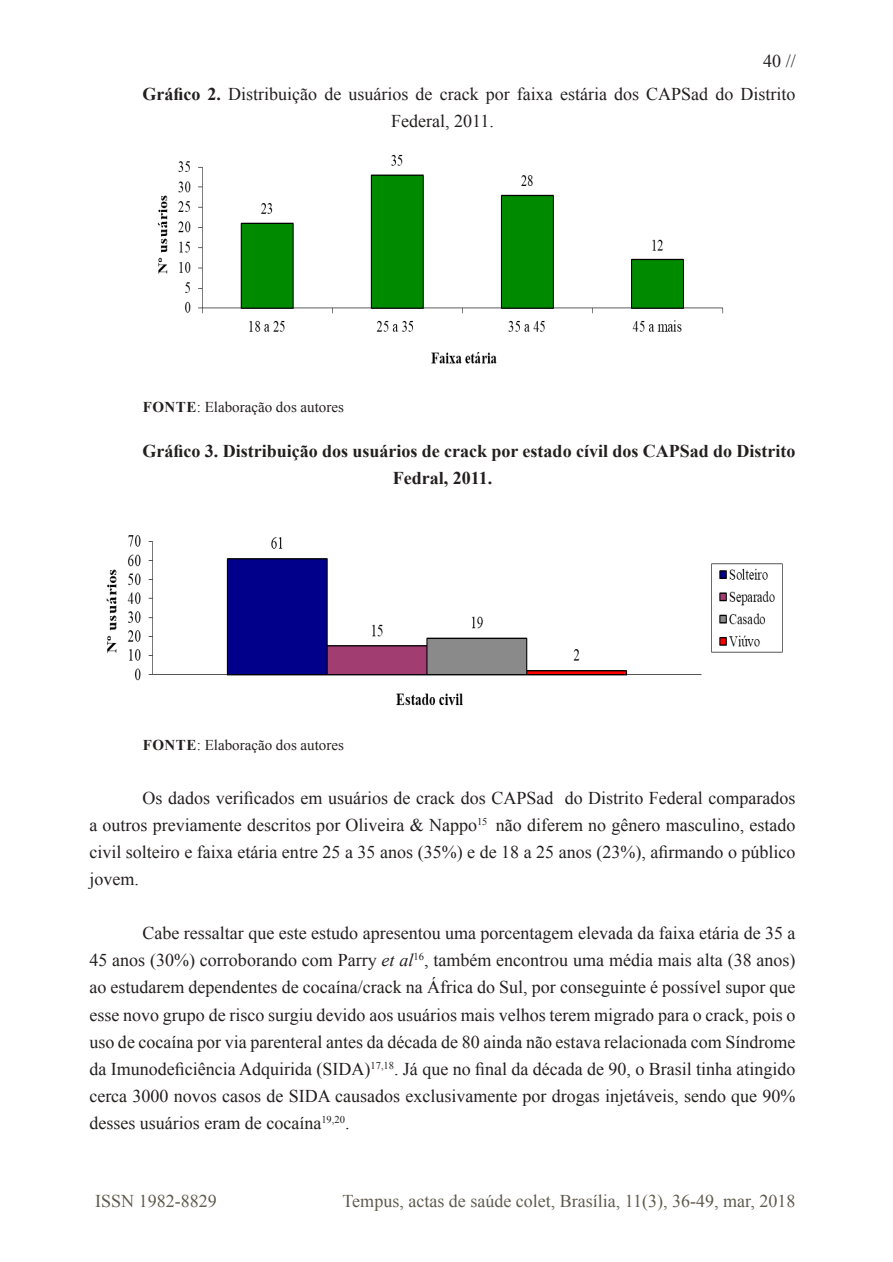
<style>
.page{position:relative;width:893px;height:1262px;background:#fff}
.page>*{position:absolute;margin:0;border:0;box-sizing:border-box;transform-origin:0 0}
.t1{font:18px/27px "Times New Roman";color:#241f1f;text-align:justify}
.t2{font:700 18px/27px "Times New Roman";color:#241f1f}
.t3{font:18px "Times New Roman";color:#5f5b4e}
.t4{font:15px "Times New Roman";color:#241f1f}
.s1{font-weight:700}
.s2{font-style:italic}
</style>
<div class="page">
<img style="left:157px;top:154px;width:567px;height:210px">
<img style="left:106px;top:535px;width:677px;height:171px">
<p class="t1" style="left:142px;top:44px;width:654px;line-height:33px;text-align:right">40 //<br><span class="s1">Gráfico 2.</span> Distribuição de usuários de crack por faixa estária dos CAPSad do Distrito</p>
<p class="t1" style="left:391px;top:107px;width:104px">Federal, 2011.</p>
<p class="t4" style="left:143px;top:396px;width:203px"><span class="s1">FONTE</span>: Elaboração dos autores</p>
<p class="t2" style="left:392px;top:436px;width:404px;text-indent:-250px">Gráfico 3. Distribuição dos usuários de crack por estado cívil dos CAPSad do Distrito<br>Fedral, 2011.</p>
<p class="t4" style="left:143px;top:735px;width:203px"><span class="s1">FONTE</span>: Elaboração dos autores</p>
<p class="t1" style="left:89px;top:784px;width:707px;text-indent:53px">Os dados verificados em usuários de crack dos CAPSad do Distrito Federal comparados a outros previamente descritos por Oliveira &amp; Nappo<sup>15</sup> não diferem no gênero masculino, estado civil solteiro e faixa etária entre 25 a 35 anos (35%) e de 18 a 25 anos (23%), afirmando o público jovem.</p>
<p class="t1" style="left:89px;top:919px;width:707px;text-indent:53px">Cabe ressaltar que este estudo apresentou uma porcentagem elevada da faixa etária de 35 a 45 anos (30%) corroborando com Parry <span class="s2">et al</span><sup>16</sup>, também encontrou uma média mais alta (38 anos) ao estudarem dependentes de cocaína/crack na África do Sul, por conseguinte é possível supor que esse novo grupo de risco surgiu devido aos usuários mais velhos terem migrado para o crack, pois o uso de cocaína por via parenteral antes da década de 80 ainda não estava relacionada com Síndrome da Imunodeficiência Adquirida (SIDA)<sup>17,18</sup>. Já que no final da década de 90, o Brasil tinha atingido cerca 3000 novos casos de SIDA causados exclusivamente por drogas injetáveis, sendo que 90% desses usuários eram de cocaína<sup>19,20</sup>.</p>
<p class="t3" style="left:95px;top:1188px;width:123px">ISSN 1982-8829</p>
<p class="t3" style="left:342px;top:1188px;width:454px">Tempus, actas de saúde colet, Brasília, 11(3), 36-49, mar, 2018</p>
</div>
